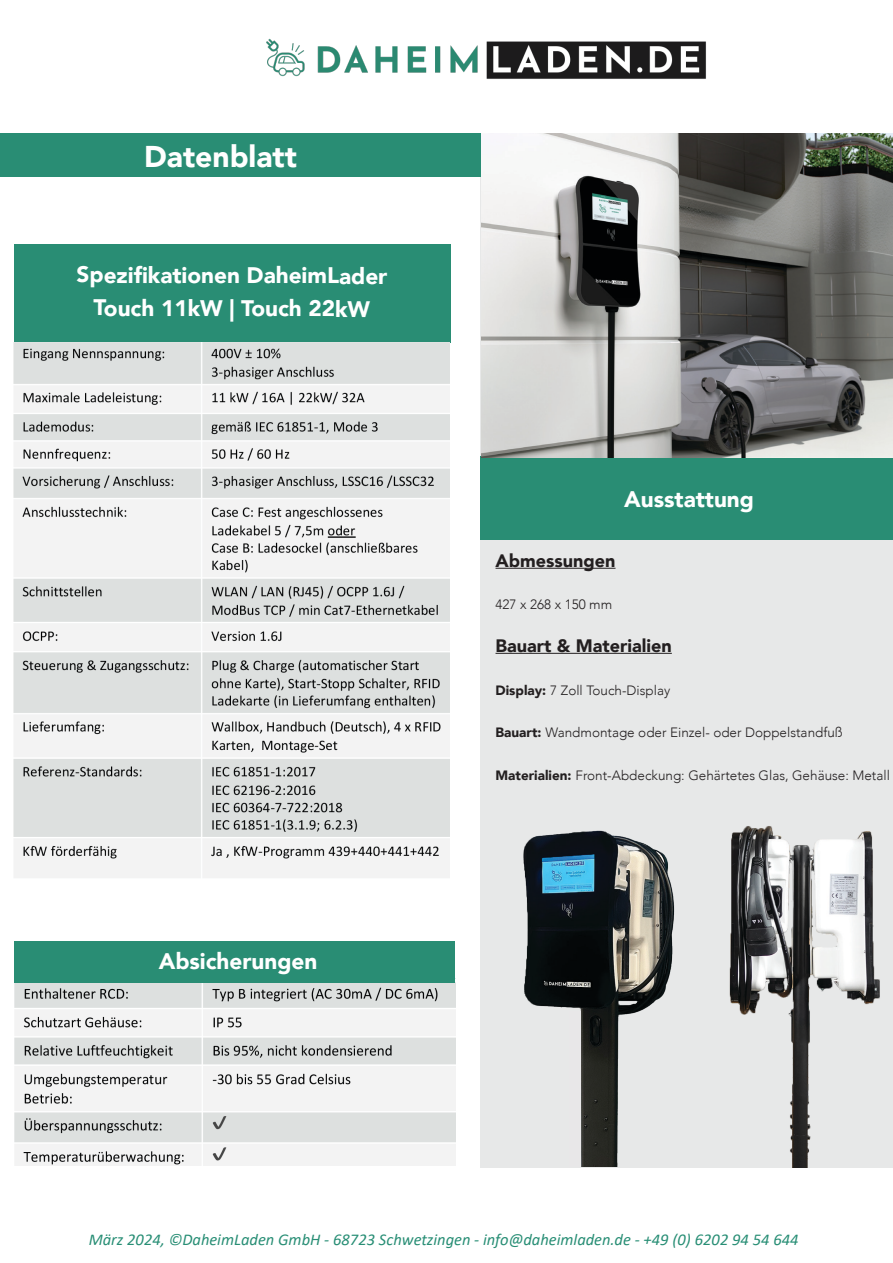
<style>
.page{position:relative;width:893px;height:1263px;background:#fff}
.page>*{position:absolute;margin:0;border:0;box-sizing:border-box;transform-origin:0 0}
.Heading_1_-_left{font:900 30px "Avenir";color:#fff}
.Heading_1_-_center{font:900 22.5px "Avenir";letter-spacing:-.005em;color:#fff}
.Heading_1_-_left-2{font:900 22.5px "Avenir";color:#fff}
.Product_name{font:900 18px "Avenir";color:#231f20}
.t1{font:italic 16.5px "Calibri";color:#288e75}
.Product_name-2{font:300 13.5px "Avenir";color:#231f20}
.s1{font-weight:900}
</style>
<div class="page">
<div style="left:480px;top:133px;width:413px;height:1034px;background:#e7e8e8"></div>
<div style="left:480px;top:457px;width:413px;height:83px;background:#298d74"></div>
<div style="left:14px;top:245px;width:437px;height:98px;background:#298d74"></div>
<div style="left:0;top:133px;width:480px;height:44px;background:#298d74"></div>
<img style="left:588px;top:826px;width:292px;height:341px">
<img style="left:481px;top:134px;width:412px;height:323px">
<img style="left:13px;top:342px;width:437px;height:536px">
<img style="left:14px;top:983px;width:424px;height:183px">
<div style="left:14px;top:941px;width:441px;height:42px;background:#298d74"></div>
<hr style="left:495px;top:568px;width:120px;height:1px;background:#231f20">
<hr style="left:495px;top:653px;width:177px;height:1px;background:#231f20">
<img style="left:438px;top:750px;width:255px;height:416px">
<div style="left:570px;top:1011px;width:11px;height:156px;background:#e8e7e8"></div>
<img style="left:266px;top:38px;width:440px;height:41px">
<p class="Heading_1_-_left" style="left:144px;top:131px;width:154px">Datenblatt</p>
<p class="Heading_1_-_center" style="left:77px;top:256px;width:312px">Spezifikationen DaheimLader</p>
<p class="Heading_1_-_center" style="left:94px;top:289px;width:278px">Touch 11kW | Touch 22kW</p>
<p class="Heading_1_-_center" style="left:159px;top:942px;width:160px">Absicherungen</p>
<p class="Heading_1_-_left-2" style="left:624px;top:480px;width:131px">Ausstattung</p>
<p class="Product_name" style="left:495px;top:545px;width:122px">Abmessungen</p>
<p class="Product_name-2" style="left:495px;top:597px;width:118px">427 x 268 x 150 mm</p>
<p class="Product_name" style="left:495px;top:630px;width:178px">Bauart &amp; Materialien</p>
<p class="Product_name-2" style="left:495px;top:682px;width:176px"><span class="s1">Display:</span> 7 Zoll Touch-Display</p>
<p class="Product_name-2" style="left:495px;top:724px;width:349px"><span class="s1">Bauart:</span> Wandmontage oder Einzel- oder Doppelstandfuß</p>
<p class="Product_name-2" style="left:495px;top:767px;width:396px"><span class="s1">Materialien:</span> Front-Abdeckung: Gehärtetes Glas, Gehäuse: Metall</p>
<p class="t1" style="left:89px;top:1228px;width:711px">März 2024, ©DaheimLaden GmbH - 68723 Schwetzingen - info@daheimladen.de - +49 (0) 6202 94 54 644</p>
</div>
